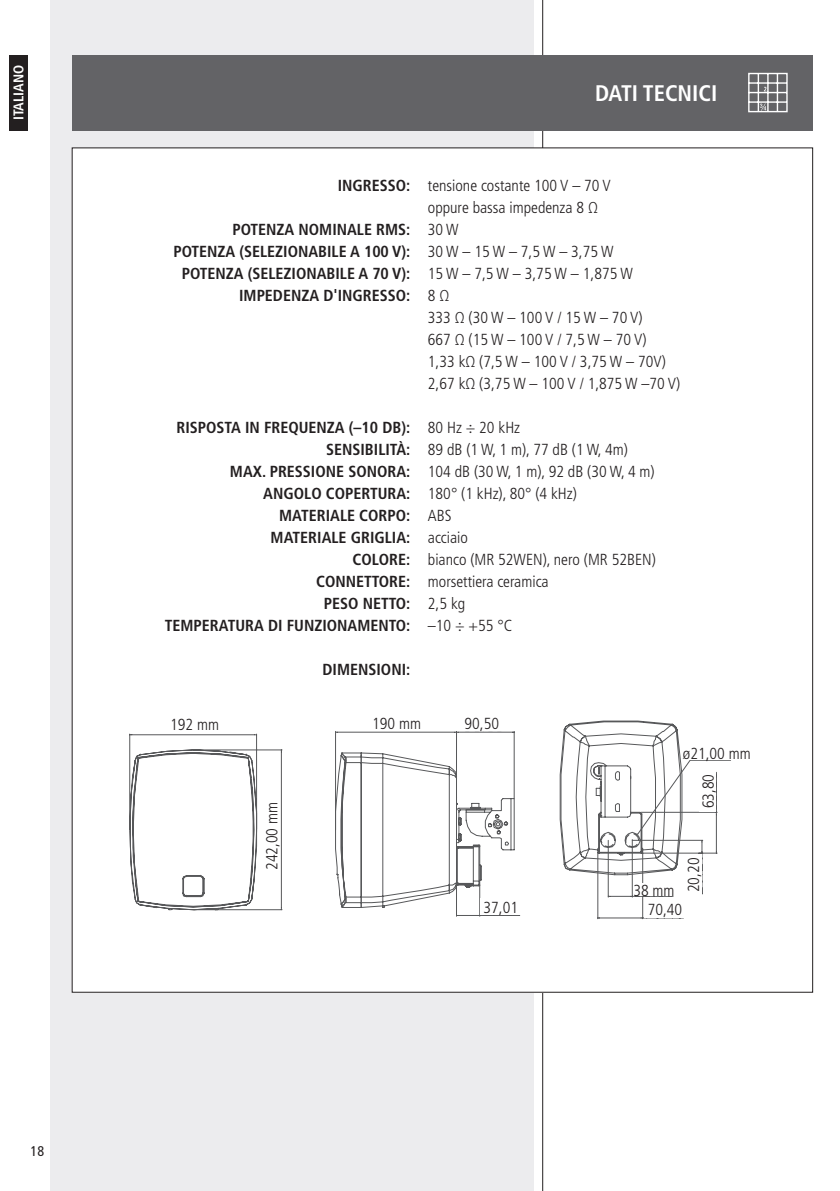
<style>
.page{position:relative;width:840px;height:1191px;background:#fff}
.page>*{position:absolute;margin:0;border:0;box-sizing:border-box;transform-origin:0 0}
.t1{font:700 condensed 22.6px "Frutiger LT Std";color:#fff}
.t2{font:300 condensed 16px/22px "Frutiger LT Std";color:#231f20}
.t3{font:700 condensed 16px/22px "Frutiger LT Std";color:#231f20;text-align:right}
.t4{font:700 condensed 14px "Frutiger LT Std";color:#fff}
.t5{font:condensed 14px "Frutiger LT Std";color:#231f20}
</style>
<div class="page">
<div style="left:51px;top:0;width:482px;height:1191px;background:#ececee"></div>
<hr style="left:542px;top:0;width:1px;height:1191px;background:#231f20">
<div style="left:9px;top:55px;width:18px;height:75px;background:#231f20"></div>
<div style="left:72px;top:148px;width:740px;height:844px;background:#fff"></div>
<div style="left:72px;top:55px;width:740px;height:75px;background:#636366"></div>
<svg style="left:748px;top:72px;width:40px;height:41px"></svg>
<svg style="left:129px;top:733px;width:153px;height:177px"></svg>
<svg style="left:335px;top:731px;width:185px;height:186px"></svg>
<svg style="left:560px;top:720px;width:171px;height:200px"></svg>
<div style="left:480px;top:898px;width:40px;height:17px;background:#fff"></div>
<div style="left:643px;top:901px;width:43px;height:16px;background:#fff"></div>
<div style="left:684px;top:854px;width:17px;height:41px;background:#fff"></div>
<div style="left:263px;top:788px;width:17px;height:95px;background:#fff"></div>
<div style="left:699px;top:771px;width:16px;height:40px;background:#fff"></div>
<div style="left:633px;top:884px;width:41px;height:12px;background:#fff"></div>
<div style="left:682px;top:747px;width:68px;height:12px;background:#fff"></div>
<p class="t4" style="left:10px;top:120px;width:57px;rotate:-90deg">ITALIANO</p>
<p class="t5" style="left:31px;top:1142px;width:15px">18</p>
<h1 class="t1" style="left:594px;top:80px;width:124px">DATI TECNICI</h1>
<p class="t3" style="left:337px;top:174px;width:74px">INGRESSO:</p>
<p class="t3" style="left:173px;top:218px;width:238px">POTENZA NOMINALE RMS:<br>POTENZA (SELEZIONABILE A 100 V):<br>POTENZA (SELEZIONABILE A 70 V):<br>IMPEDENZA D'INGRESSO:</p>
<p class="t3" style="left:165px;top:416px;width:247px">RISPOSTA IN FREQUENZA (–10 DB):<br>SENSIBILITÀ:<br>MAX. PRESSIONE SONORA:<br>ANGOLO COPERTURA:<br>MATERIALE CORPO:<br>MATERIALE GRIGLIA:<br>COLORE:<br>CONNETTORE:<br>PESO NETTO:<br>TEMPERATURA DI FUNZIONAMENTO:</p>
<p class="t3" style="left:322px;top:658px;width:89px">DIMENSIONI:</p>
<p class="t2" style="left:427px;top:174px;width:254px">tensione costante 100 V – 70 V<br>oppure bassa impedenza 8 Ω<br>30 W<br>30 W – 15 W – 7,5 W – 3,75 W<br>15 W – 7,5 W – 3,75 W – 1,875 W<br>8 Ω<br>333 Ω (30 W – 100 V / 15 W – 70 V)<br>667 Ω (15 W – 100 V / 7,5 W – 70 V)<br>1,33 kΩ (7,5 W – 100 V / 3,75 W – 70V)<br>2,67 kΩ (3,75 W – 100 V / 1,875 W –70 V)</p>
<p class="t2" style="left:427px;top:416px;width:229px">80 Hz ÷ 20 kHz<br>89 dB (1 W, 1 m), 77 dB (1 W, 4m)<br>104 dB (30 W, 1 m), 92 dB (30 W, 4 m)<br>180° (1 kHz), 80° (4 kHz)<br>ABS<br>acciaio<br>bianco (MR 52WEN), nero (MR 52BEN) morsettiera ceramica<br>2,5 kg<br>–10 ÷ +55 °C</p>
<p class="t2" style="left:170px;top:714px;width:50px">192 mm</p>
<p class="t2" style="left:372px;top:712px;width:50px">190 mm</p>
<p class="t2" style="left:464px;top:712px;width:36px">90,50</p>
<p class="t2" style="left:261px;top:870px;width:70px;rotate:-90deg">242,00 mm</p>
<p class="t2" style="left:682px;top:742px;width:69px">ø21,00 mm</p>
<p class="t2" style="left:697px;top:808px;width:36px;rotate:-90deg">63,80</p>
<p class="t2" style="left:633px;top:879px;width:43px">38 mm</p>
<p class="t2" style="left:682px;top:892px;width:36px;rotate:-90deg">20,20</p>
<p class="t2" style="left:483px;top:896px;width:36px">37,01</p>
<p class="t2" style="left:647px;top:899px;width:36px">70,40</p>
</div>
